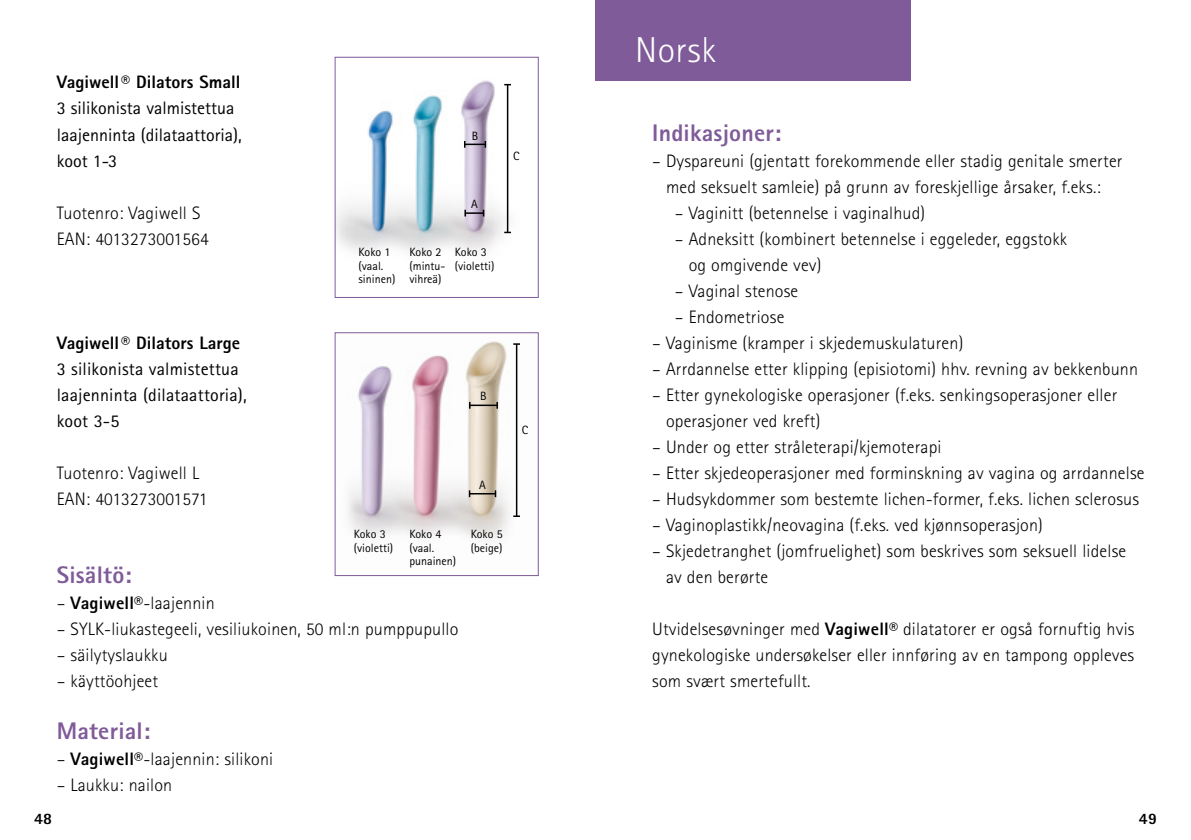
<style>
.page{position:relative;width:1191px;height:840px;background:#fff}
.page>*{position:absolute;margin:0;border:0;box-sizing:border-box;transform-origin:0 0}
.t1{font:300 36px "Rotis Sans Serif Pro";letter-spacing:.015em;color:#fff}
.t2{font:800 24px "Rotis Sans Serif Pro";letter-spacing:.01em;color:#7f5b99}
.t3{font:300 18px/26px "Rotis Sans Serif Pro";letter-spacing:.01em;color:#000}
.t4{font:18px/26px "Rotis Sans Serif Pro";letter-spacing:.005em;color:#000}
.t5{font:800 18px "Rotis Sans Serif Pro";color:#000}
.t6{font:800 16px "Rotis Sans Serif Pro";color:#000}
.t7{font:12px/13px "Rotis Sans Serif Pro";color:#000}
.s1{font-weight:800}
</style>
<div class="page">
<div style="left:595px;top:0;width:316px;height:81px;background:#7f5b99"></div>
<img style="left:348px;top:341px;width:172px;height:198px">
<div style="left:334px;top:332px;width:205px;height:243px;border:1px solid #7f5b99"></div>
<hr style="left:470px;top:404px;width:27px;height:2px;background:#000">
<svg style="left:496px;top:401px;width:2px;height:7px"></svg>
<hr style="left:516px;top:344px;width:1px;height:172px;background:#000">
<hr style="left:469px;top:492px;width:26px;height:2px;background:#000">
<img style="left:336px;top:80px;width:175px;height:171px">
<div style="left:334px;top:57px;width:205px;height:241px;border:1px solid #7f5b99"></div>
<hr style="left:465px;top:143px;width:20px;height:2px;background:#000">
<svg style="left:484px;top:141px;width:2px;height:7px"></svg>
<hr style="left:507px;top:85px;width:1px;height:147px;background:#000">
<svg style="left:504px;top:231px;width:7px;height:2px"></svg>
<svg style="left:464px;top:210px;width:20px;height:6px"></svg>
<p class="t5" style="left:57px;top:71px;width:185px">Vagiwell® Dilators Small</p>
<p class="t4" style="left:57px;top:95px;width:187px">3 silikonista valmistettua laajenninta (dilataattoria), koot 1-3</p>
<p class="t3" style="left:57px;top:199px;width:154px">Tuotenro: Vagiwell S<br>EAN: 4013273001564</p>
<p class="t7" style="left:472px;top:129px;width:8px">B</p>
<p class="t7" style="left:471px;top:197px;width:8px">A</p>
<p class="t7" style="left:358px;top:245px;width:34px">Koko 1</p>
<p class="t7" style="left:409px;top:245px;width:79px">Koko 2 Koko 3</p>
<p class="t7" style="left:358px;top:259px;width:38px">(vaal. sininen)</p>
<p class="t7" style="left:409px;top:259px;width:37px">(mintu&shy;vihreä)</p>
<p class="t7" style="left:455px;top:259px;width:41px">(violetti)</p>
<p class="t7" style="left:513px;top:149px;width:8px">C</p>
<p class="t5" style="left:57px;top:331px;width:185px">Vagiwell® Dilators Large</p>
<p class="t4" style="left:57px;top:355px;width:191px">3 silikonista valmistettua laajenninta (dilataattoria), koot 3-5</p>
<p class="t3" style="left:57px;top:459px;width:152px">Tuotenro: Vagiwell L<br>EAN: 4013273001571</p>
<p class="t7" style="left:480px;top:389px;width:8px">B</p>
<p class="t7" style="left:479px;top:478px;width:8px">A</p>
<p class="t7" style="left:354px;top:527px;width:34px">Koko 3</p>
<p class="t7" style="left:409px;top:527px;width:34px">Koko 4</p>
<p class="t7" style="left:471px;top:527px;width:34px">Koko 5</p>
<p class="t7" style="left:354px;top:541px;width:41px">(violetti)</p>
<p class="t7" style="left:409px;top:541px;width:48px">(vaal. punainen)</p>
<p class="t7" style="left:471px;top:541px;width:33px">(beige)</p>
<h2 class="t2" style="left:57px;top:559px;width:76px">Sisältö:</h2>
<p class="t3" style="left:57px;top:590px;width:159px">– <span class="s1">Vagiwell®</span>-laajennin</p>
<p class="t3" style="left:57px;top:616px;width:403px">– SYLK-liukastegeeli, vesiliukoinen, 50 ml:n pumppupullo</p>
<p class="t3" style="left:57px;top:641px;width:113px">– säilytyslaukku</p>
<p class="t3" style="left:57px;top:667px;width:103px">– käyttöohjeet</p>
<h2 class="t2" style="left:57px;top:715px;width:95px">Material:</h2>
<p class="t3" style="left:57px;top:746px;width:218px">– <span class="s1">Vagiwell®</span>-laajennin: silikoni</p>
<p class="t3" style="left:57px;top:772px;width:117px">– Laukku: nailon</p>
<p class="t7" style="left:522px;top:423px;width:8px">C</p>
<h1 class="t1" style="left:635px;top:30px;width:82px">Norsk</h1>
<h2 class="t2" style="left:652px;top:117px;width:131px">Indikasjoner:</h2>
<p class="t3" style="left:652px;top:148px;width:472px;text-align:center">– Dyspareuni (gjentatt forekommende eller stadig genitale smerter med seksuelt samleie) på grunn av foreskjellige årsaker, f.eks.:</p>
<p class="t3" style="left:675px;top:199px;width:252px">– Vaginitt (betennelse i vaginalhud)</p>
<p class="t3" style="left:688px;top:225px;width:380px;text-indent:-14px">– Adneksitt (kombinert betennelse i eggeleder, eggstokk og omgivende vev)</p>
<p class="t3" style="left:675px;top:277px;width:125px">– Vaginal stenose</p>
<p class="t3" style="left:675px;top:303px;width:111px">– Endometriose</p>
<p class="t3" style="left:652px;top:329px;width:313px">– Vaginisme (kramper i skjedemuskulaturen)</p>
<p class="t3" style="left:652px;top:355px;width:487px">– Arrdannelse etter klipping (episiotomi) hhv. revning av bekkenbunn</p>
<p class="t3" style="left:666px;top:381px;width:453px;text-indent:-14px">– Etter gynekologiske operasjoner (f.eks. senkingsoperasjoner eller operasjoner ved kreft)</p>
<p class="t3" style="left:652px;top:433px;width:291px">– Under og etter stråleterapi/kjemoterapi</p>
<p class="t3" style="left:652px;top:459px;width:494px">– Etter skjedeoperasjoner med forminskning av vagina og arrdannelse</p>
<p class="t3" style="left:652px;top:485px;width:488px">– Hudsykdommer som bestemte lichen-former, f.eks. lichen sclerosus</p>
<p class="t3" style="left:652px;top:511px;width:392px">– Vaginoplastikk/neovagina (f.eks. ved kjønnsoperasjon)</p>
<p class="t3" style="left:666px;top:537px;width:462px;text-indent:-14px">– Skjedetranghet (jomfruelighet) som beskrives som seksuell lidelse av den berørte</p>
<p class="t3" style="left:652px;top:615px;width:484px;text-align:justify">Utvidelsesøvninger med <span class="s1">Vagiwell®</span> dilatatorer er også fornuftig hvis gynekologiske undersøkelser eller innføring av en tampong oppleves som svært smertefullt.</p>
<p class="t6" style="left:34px;top:808px;width:20px">48</p>
<p class="t6" style="left:1138px;top:808px;width:20px">49</p>
</div>
